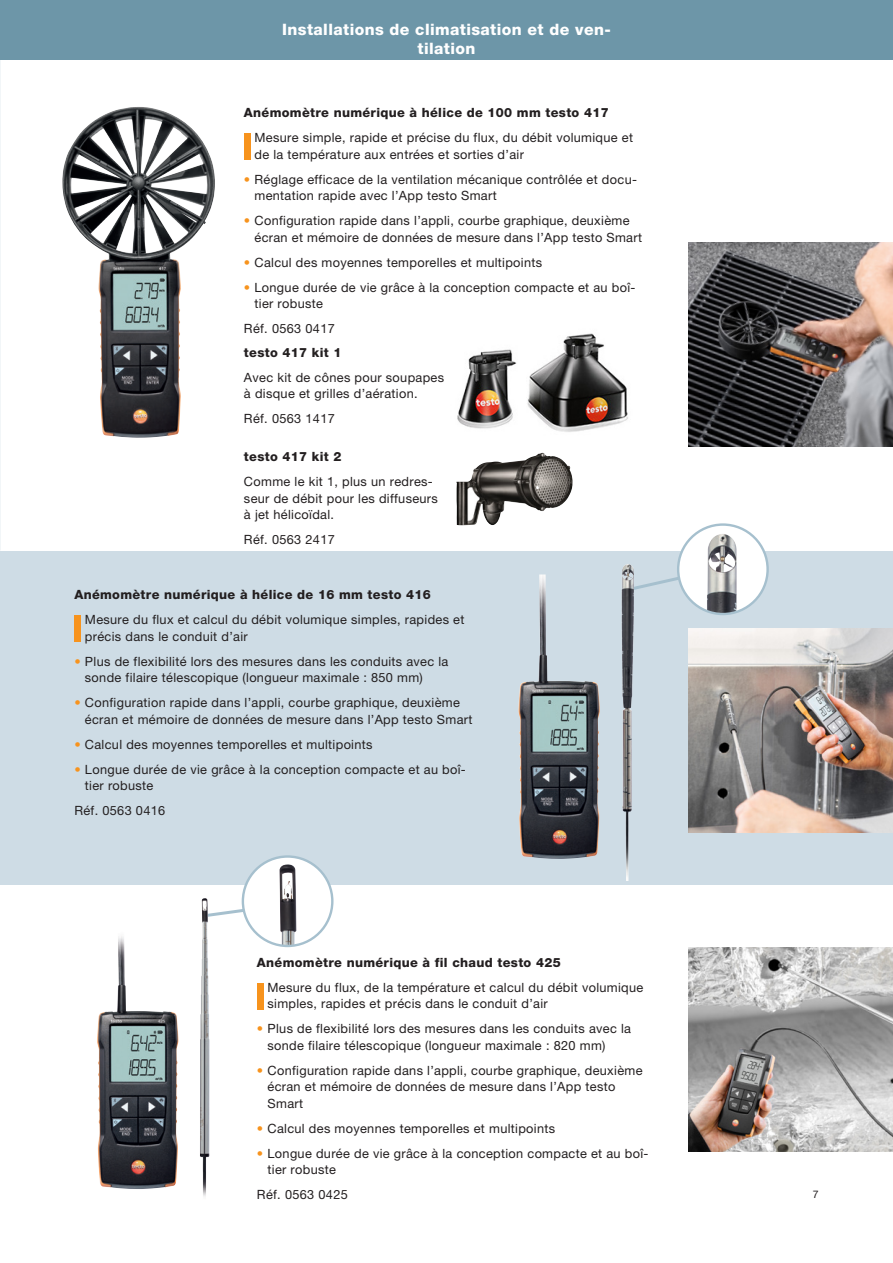
<style>
.page{position:relative;width:893px;height:1263px;background:#fff}
.page>*{position:absolute;margin:0;border:0;box-sizing:border-box;transform-origin:0 0}
.t1{font:800 15.75px/18.9px "Helvetica Neue LTW1 G";letter-spacing:.025em;color:#fff;text-align:center}
.t2{font:12.75px/16.5px "Helvetica Neue LTW1 G";letter-spacing:.025em;color:#231f20}
.t3{font:800 12.75px "Helvetica Neue LTW1 G";letter-spacing:.025em;color:#231f20}
.t4{font:10.5px "Helvetica Neue LTW1 G";color:#231f20}
.s1{color:#fff}
.s2{color:#f7931d}
</style>
<div class="page">
<svg style="left:210px;top:902px;width:37px;height:17px"></svg>
<div style="left:0;top:551px;width:893px;height:333px;background:#cedce5"></div>
<img style="left:97px;top:936px;width:81px;height:253px">
<img style="left:0;top:60px;width:1px;height:491px">
<img style="left:689px;top:242px;width:204px;height:204px">
<img style="left:689px;top:947px;width:204px;height:204px">
<img style="left:689px;top:628px;width:204px;height:204px">
<img style="left:456px;top:453px;width:103px;height:72px">
<img style="left:527px;top:333px;width:101px;height:99px">
<img style="left:457px;top:349px;width:60px;height:80px">
<div style="left:243px;top:856px;width:89px;height:90px;background:#fff;border-radius:50%"></div>
<img style="left:279px;top:864px;width:18px;height:80px">
<div style="left:242px;top:855px;width:91px;height:92px;border:2px solid #a6c0ce;border-radius:50%"></div>
<img style="left:62px;top:107px;width:140px;height:331px">
<div style="left:0;top:0;width:893px;height:60px;background:#6d96a8"></div>
<img style="left:200px;top:898px;width:10px;height:299px">
<svg style="left:634px;top:576px;width:50px;height:16px"></svg>
<img style="left:622px;top:564px;width:12px;height:317px">
<div style="left:678px;top:525px;width:90px;height:89px;background:#fff;border-radius:50%"></div>
<img style="left:707px;top:534px;width:30px;height:80px">
<div style="left:677px;top:523px;width:92px;height:92px;border:2px solid #a6c0ce;border-radius:50%"></div>
<img style="left:518px;top:574px;width:81px;height:285px">
<div style="left:244px;top:133px;width:6px;height:26px;background:#f7931d"></div>
<div style="left:74px;top:615px;width:7px;height:26px;background:#f7931d"></div>
<div style="left:257px;top:983px;width:6px;height:26px;background:#f7931d"></div>
<p class="t1" style="left:282px;top:20px;width:330px">Installations de climatisation et de ven&shy;tilation</p>
<p class="t3" style="left:244px;top:105px;width:366px">Anémomètre numérique à hélice de 100 mm testo 417</p>
<p class="t2" style="left:255px;top:129px;width:380px;text-indent:-11px"><span class="s1">•</span> Mesure simple, rapide et précise du flux, du débit volumique et de la température aux entrées et sorties d’air</p>
<p class="t2" style="left:255px;top:171px;width:384px;text-indent:-11px"><span class="s2">•</span> Réglage efficace de la ventilation mécanique contrôlée et docu&shy;mentation rapide avec l’App testo Smart</p>
<p class="t2" style="left:255px;top:212px;width:389px;text-indent:-11px"><span class="s2">•</span> Configuration rapide dans l’appli, courbe graphique, deuxième écran et mémoire de données de mesure dans l’App testo Smart</p>
<p class="t2" style="left:244px;top:254px;width:300px"><span class="s2">•</span> Calcul des moyennes temporelles et multipoints</p>
<p class="t2" style="left:255px;top:279px;width:382px;text-indent:-11px"><span class="s2">•</span> Longue durée de vie grâce à la conception compacte et au boî&shy;tier robuste</p>
<p class="t2" style="left:244px;top:320px;width:92px">Réf. 0563 0417</p>
<p class="t3" style="left:244px;top:345px;width:99px">testo 417 kit 1</p>
<p class="t2" style="left:244px;top:369px;width:202px">Avec kit de cônes pour soupapes à disque et grilles d’aération.</p>
<p class="t2" style="left:244px;top:410px;width:92px">Réf. 0563 1417</p>
<p class="t3" style="left:244px;top:449px;width:99px">testo 417 kit 2</p>
<p class="t2" style="left:244px;top:473px;width:195px">Comme le kit 1, plus un redres&shy;seur de débit pour les diffuseurs à jet hélicoïdal.</p>
<p class="t2" style="left:244px;top:531px;width:92px">Réf. 0563 2417</p>
<p class="t3" style="left:74px;top:587px;width:358px">Anémomètre numérique à hélice de 16 mm testo 416</p>
<p class="t2" style="left:85px;top:611px;width:381px;text-indent:-11px"><span class="s1">•</span> Mesure du flux et calcul du débit volumique simples, rapides et précis dans le conduit d’air</p>
<p class="t2" style="left:85px;top:653px;width:365px;text-indent:-11px"><span class="s2">•</span> Plus de flexibilité lors des mesures dans les conduits avec la sonde filaire télescopique (longueur maximale : 850 mm)</p>
<p class="t2" style="left:85px;top:694px;width:389px;text-indent:-11px"><span class="s2">•</span> Configuration rapide dans l’appli, courbe graphique, deuxième écran et mémoire de données de mesure dans l’App testo Smart</p>
<p class="t2" style="left:74px;top:736px;width:300px"><span class="s2">•</span> Calcul des moyennes temporelles et multipoints</p>
<p class="t2" style="left:85px;top:761px;width:382px;text-indent:-11px"><span class="s2">•</span> Longue durée de vie grâce à la conception compacte et au boî&shy;tier robuste</p>
<p class="t2" style="left:74px;top:802px;width:92px">Réf. 0563 0416</p>
<p class="t3" style="left:257px;top:955px;width:305px">Anémomètre numérique à fil chaud testo 425</p>
<p class="t2" style="left:268px;top:979px;width:377px;text-indent:-11px"><span class="s1">•</span> Mesure du flux, de la température et calcul du débit volumique simples, rapides et précis dans le conduit d’air</p>
<p class="t2" style="left:268px;top:1020px;width:365px;text-indent:-11px"><span class="s2">•</span> Plus de flexibilité lors des mesures dans les conduits avec la sonde filaire télescopique (longueur maximale : 820 mm)</p>
<p class="t2" style="left:268px;top:1062px;width:377px;text-indent:-11px"><span class="s2">•</span> Configuration rapide dans l’appli, courbe graphique, deuxième écran et mémoire de données de mesure dans l’App testo<br>Smart</p>
<p class="t2" style="left:257px;top:1120px;width:300px"><span class="s2">•</span> Calcul des moyennes temporelles et multipoints</p>
<p class="t2" style="left:268px;top:1145px;width:382px;text-indent:-11px"><span class="s2">•</span> Longue durée de vie grâce à la conception compacte et au boî&shy;tier robuste</p>
<p class="t2" style="left:257px;top:1186px;width:92px">Réf. 0563 0425</p>
<p class="t4" style="left:813px;top:1188px;width:7px">7</p>
</div>
